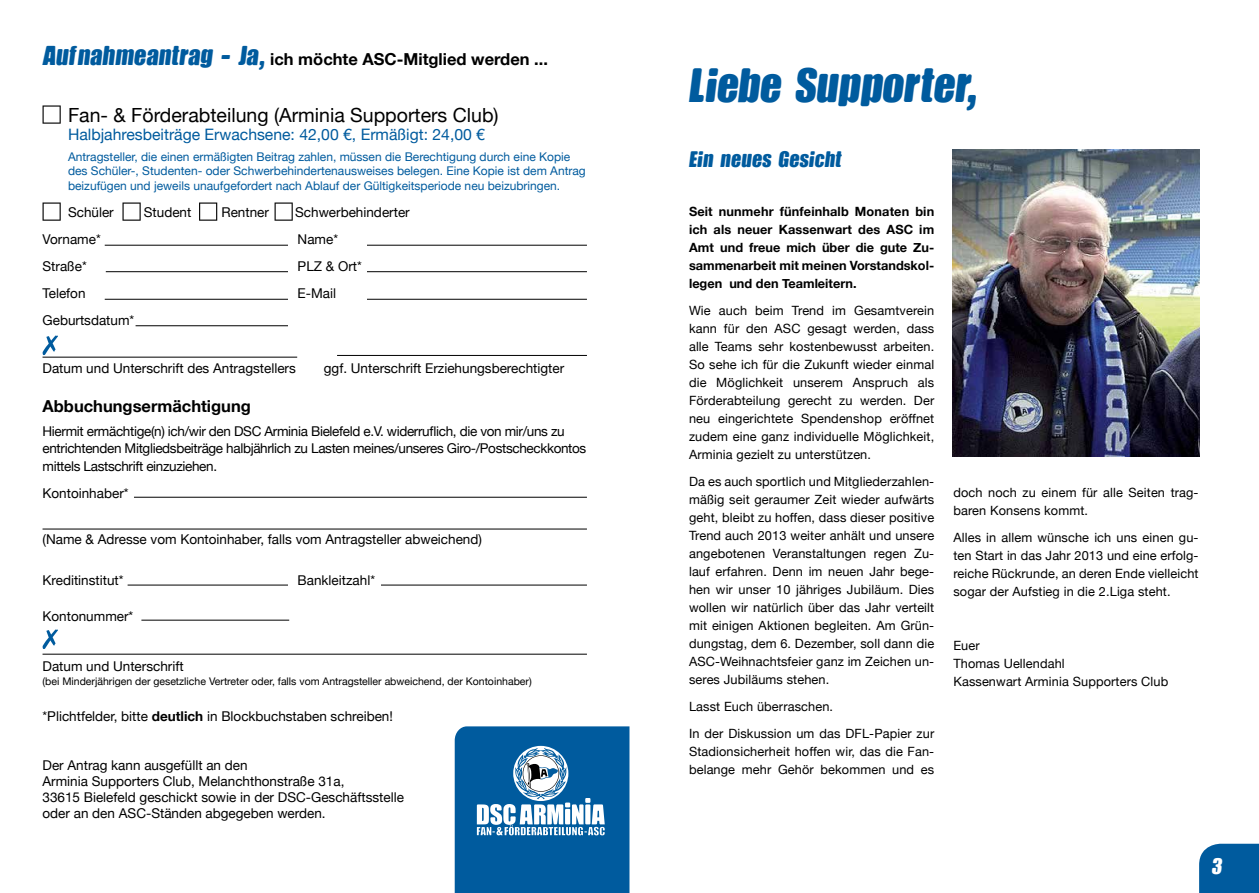
<style>
.page{position:relative;width:1259px;height:893px;background:#fff}
.page>*{position:absolute;margin:0;border:0;box-sizing:border-box;transform-origin:0 0}
.t1{font:45px "Arminia";letter-spacing:-.02em;color:#005b9e}
.t2{font:21px "Arminia";letter-spacing:-.005em;color:#005b9e}
.t3{font:21px "Arminia";color:#fff}
.t4{font:19.5px "Helvetica Neue";color:#000}
.t5{font:700 16.5px "Helvetica Neue";color:#000}
.t6{font:15.75px "Helvetica Neue";color:#005b9e}
.t7{font:13.5px/16.2px "Helvetica Neue";color:#000}
.t8{font:13.5px/16.2px "Helvetica Neue";letter-spacing:-.025em;color:#000}
.t9{font:12.75px/18px "Helvetica Neue";letter-spacing:.01em;color:#000}
.t10{font:700 12.75px/18px "Helvetica Neue";color:#000;text-align:justify}
.t11{font:12px/14.4px "Helvetica Neue";color:#005b9e}
.t12{font:10.5px "Helvetica Neue";color:#000}
.s1{font-family:"Arminia";font-weight:400;font-size:25.5px;color:#005b9e}
.s2{font-weight:700}
</style>
<div class="page">
<div style="left:1199px;top:844px;width:60px;height:49px;background:#005b9e"></div>
<hr style="left:105px;top:245px;width:482px;height:1px;background:#000">
<svg style="left:43px;top:335px;width:15px;height:20px"></svg>
<svg style="left:43px;top:629px;width:15px;height:20px"></svg>
<svg style="left:455px;top:726px;width:174px;height:167px;background:#2371a9"></svg>
<svg style="left:43px;top:105px;width:18px;height:19px"></svg>
<svg style="left:43px;top:202px;width:18px;height:19px"></svg>
<svg style="left:122px;top:202px;width:19px;height:19px"></svg>
<svg style="left:199px;top:202px;width:18px;height:19px"></svg>
<svg style="left:274px;top:202px;width:19px;height:19px"></svg>
<hr style="left:106px;top:271px;width:481px;height:1px;background:#000">
<hr style="left:105px;top:299px;width:482px;height:1px;background:#000">
<hr style="left:43px;top:357px;width:254px;height:1px;background:#000">
<hr style="left:337px;top:355px;width:250px;height:1px;background:#000">
<hr style="left:43px;top:654px;width:544px;height:1px;background:#000">
<hr style="left:136px;top:325px;width:162px;height:1px;background:#000">
<div style="left:288px;top:233px;width:79px;height:97px;background:#fff"></div>
<hr style="left:134px;top:497px;width:453px;height:1px;background:#000">
<hr style="left:43px;top:529px;width:544px;height:1px;background:#000">
<hr style="left:128px;top:585px;width:459px;height:1px;background:#000">
<hr style="left:141px;top:620px;width:148px;height:1px;background:#000">
<div style="left:288px;top:544px;width:93px;height:61px;background:#fff"></div>
<img style="left:952px;top:150px;width:247px;height:307px">
<p class="t5" style="left:43px;top:47px;width:507px"><span class="s1">Aufnahmeantrag - Ja,</span> ich möchte ASC-Mitglied werden ...</p>
<h3 class="t4" style="left:68px;top:101px;width:432px">Fan- &amp; Förderabteilung (Arminia Supporters Club)</h3>
<p class="t6" style="left:68px;top:123px;width:418px">Halbjahresbeiträge Erwachsene: 42,00 €, Ermäßigt: 24,00 €</p>
<p class="t11" style="left:68px;top:150px;width:519px">Antragsteller, die einen ermäßigten Beitrag zahlen, müssen die Berechtigung durch eine Kopie des Schüler-, Studenten- oder Schwerbehindertenausweises belegen. Eine Kopie ist dem Antrag beizufügen und jeweils unaufgefordert nach Ablauf der Gültigkeitsperiode neu beizubringen.</p>
<p class="t7" style="left:68px;top:205px;width:47px">Schüler</p>
<p class="t7" style="left:144px;top:205px;width:49px">Student</p>
<p class="t7" style="left:221px;top:205px;width:49px">Rentner</p>
<p class="t7" style="left:295px;top:205px;width:116px">Schwerbehinderter</p>
<p class="t7" style="left:43px;top:232px;width:60px">Vorname*</p>
<p class="t7" style="left:298px;top:232px;width:42px">Name*</p>
<p class="t7" style="left:43px;top:259px;width:46px">Straße*</p>
<p class="t7" style="left:298px;top:259px;width:66px">PLZ &amp; Ort*</p>
<p class="t7" style="left:43px;top:286px;width:44px">Telefon</p>
<p class="t7" style="left:298px;top:286px;width:40px">E-Mail</p>
<p class="t7" style="left:43px;top:313px;width:93px">Geburtsdatum*</p>
<p class="t7" style="left:43px;top:361px;width:255px">Datum und Unterschrift des Antragstellers</p>
<p class="t7" style="left:324px;top:361px;width:242px">ggf. Unterschrift Erziehungsberechtigter</p>
<p class="t5" style="left:43px;top:394px;width:210px">Abbuchungsermächtigung</p>
<p class="t8" style="left:43px;top:424px;width:545px">Hiermit ermächtige(n) ich/wir den DSC Arminia Bielefeld e.V. widerruflich, die von mir/uns zu entrichtenden Mitgliedsbeiträge halbjährlich zu Lasten meines/unseres Giro-/Postscheckkontos</p>
<p class="t8" style="left:43px;top:453px;width:176px;line-height:27px">mittels Lastschrift einzuziehen.<br>Kontoinhaber*</p>
<p class="t7" style="left:43px;top:532px;width:441px">(Name &amp; Adresse vom Kontoinhaber, falls vom Antragsteller abweichend)</p>
<p class="t7" style="left:43px;top:573px;width:83px">Kreditinstitut*</p>
<p class="t7" style="left:298px;top:573px;width:79px">Bankleitzahl*</p>
<p class="t7" style="left:43px;top:609px;width:92px">Kontonummer*</p>
<p class="t7" style="left:43px;top:659px;width:143px">Datum und Unterschrift</p>
<p class="t12" style="left:43px;top:674px;width:491px">(bei Minderjährigen der gesetzliche Vertreter oder, falls vom Antragsteller abweichend, der Kontoinhaber)</p>
<p class="t7" style="left:43px;top:709px;width:352px">*Plichtfelder, bitte <span class="s2">deutlich</span> in Blockbuchstaben schreiben!</p>
<p class="t7" style="left:43px;top:758px;width:363px">Der Antrag kann ausgefüllt an den<br>Arminia Supporters Club, Melanchthonstraße 31a,<br>33615 Bielefeld geschickt sowie in der DSC-Geschäftsstelle oder an den ASC-Ständen abgegeben werden.</p>
<h1 class="t1" style="left:689px;top:62px;width:290px">Liebe Supporter,</h1>
<h2 class="t2" style="left:689px;top:148px;width:155px">Ein neues Gesicht</h2>
<p class="t10" style="left:689px;top:203px;width:247px">Seit nunmehr fünfeinhalb Monaten bin ich als neuer Kassenwart des ASC im Amt und freue mich über die gute Zu&shy;sammenarbeit mit meinen Vorstandskol&shy;legen und den Teamleitern.</p>
<p class="t9" style="left:689px;top:302px;width:247px;text-align:justify">Wie auch beim Trend im Gesamtverein kann für den ASC gesagt werden, dass alle Teams sehr kostenbewusst arbeiten.<br>So sehe ich für die Zukunft wieder einmal die Möglichkeit unserem Anspruch als Förderabteilung gerecht zu werden. Der neu eingerichtete Spendenshop eröffnet zudem eine ganz individuelle Möglichkeit, Arminia gezielt zu unterstützen.</p>
<p class="t9" style="left:689px;top:473px;width:247px;text-align:justify">Da es auch sportlich und Mitgliederzahlen&shy;mäßig seit geraumer Zeit wieder aufwärts geht, bleibt zu hoffen, dass dieser positive Trend auch 2013 weiter anhält und unsere angebotenen Veranstaltungen regen Zu&shy;lauf erfahren. Denn im neuen Jahr bege&shy;hen wir unser 10 jähriges Jubiläum. Dies wollen wir natürlich über das Jahr verteilt mit einigen Aktionen begleiten. Am Grün&shy;dungstag, dem 6. Dezember, soll dann die ASC-Weihnachtsfeier ganz im Zeichen un&shy;seres Jubiläums stehen.</p>
<p class="t9" style="left:689px;top:694px;width:247px;line-height:27px">Lasst Euch überraschen.<br>In der Diskussion um das DFL-Papier zur</p>
<p class="t9" style="left:689px;top:743px;width:247px">Stadionsicherheit hoffen wir, das die Fan&shy;belange mehr Gehör bekommen und es</p>
<p class="t9" style="left:953px;top:484px;width:247px">doch noch zu einem für alle Seiten trag&shy;baren Konsens kommt.</p>
<p class="t9" style="left:953px;top:529px;width:247px;text-align:justify">Alles in allem wünsche ich uns einen gu&shy;ten Start in das Jahr 2013 und eine erfolg&shy;reiche Rückrunde, an deren Ende vielleicht sogar der Aufstieg in die 2.Liga steht.</p>
<p class="t9" style="left:953px;top:637px;width:216px">Euer<br>Thomas Uellendahl<br>Kassenwart Arminia Supporters Club</p>
<h2 class="t3" style="left:1212px;top:855px;width:12px">3</h2>
</div>
